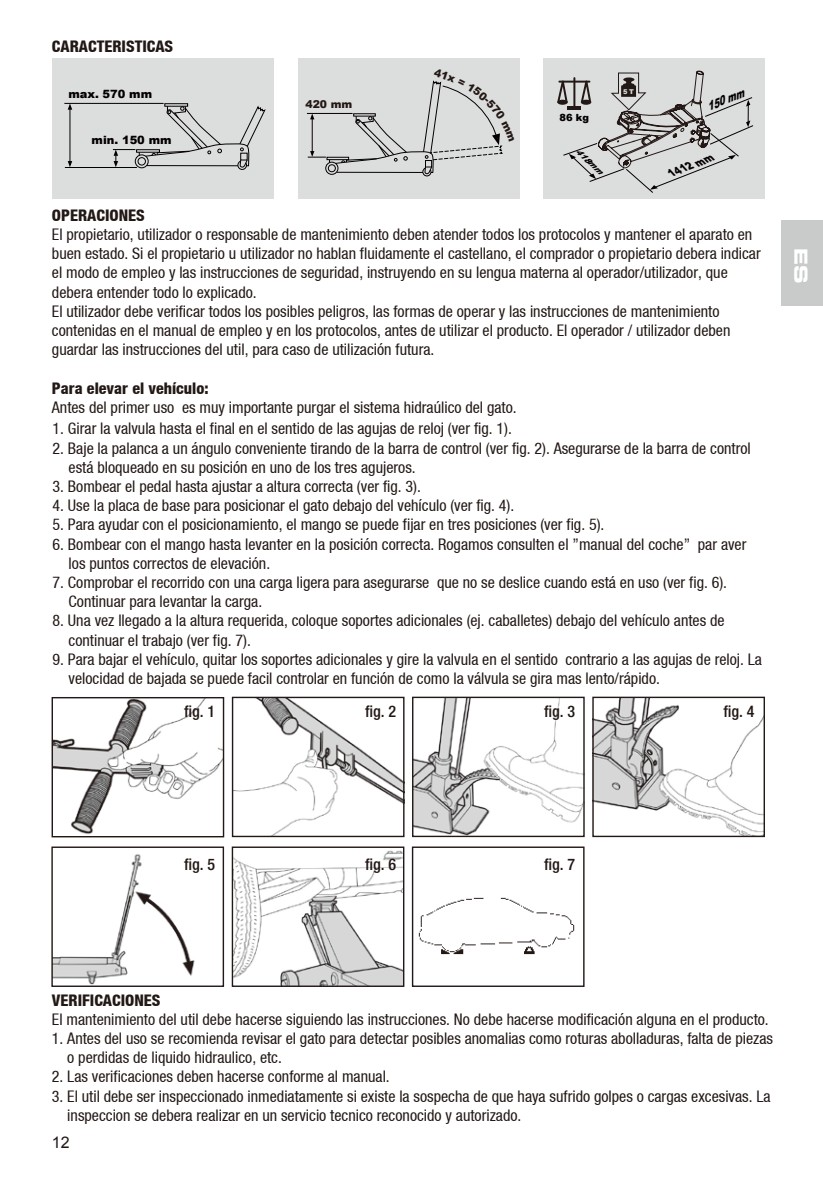
<style>
.page{position:relative;width:823px;height:1191px;background:#fff}
.page>*{position:absolute;margin:0;border:0;box-sizing:border-box;transform-origin:0 0}
.t1{font:18px "Eurostile LT Std Bold Ex 2";color:#fff}
.t2{font:condensed 16px/19.2px "Helvetica Neue LT";color:#221815}
.t3{font:800 condensed 16px "Helvetica Neue LT";color:#221815}
.t4{font:500 condensed 16px "Helvetica Neue LT Std";color:#221815}
.t5{font:16px "Arial";color:#221815}
.t6{font:italic 900 12.2px "Arial";color:#040001;scale:.73 1}
.t7{font:900 11.4px "Arial";color:#040001}
.t8{font:italic 900 11px "Arial";color:#040001;scale:.85 1}
.t9{font:900 10.8px "Arial";color:#231815}
.t10{font:900 9.8px "Arial";color:#040001}
.t11{font:italic 900 7.6px "Arial";color:#040001;scale:1.08 1}
.t12{font:900 6.6px "Arial";color:#dcdddd}
</style>
<div class="page">
<div style="left:780px;top:221px;width:42px;height:85px;background:#c9caca"></div>
<img style="left:54px;top:699px;width:168px;height:135px">
<div style="left:52px;top:697px;width:172px;height:140px;border:1px solid #221815"></div>
<img style="left:414px;top:698px;width:168px;height:137px">
<div style="left:412px;top:696px;width:172px;height:141px;border:1px solid #221815"></div>
<img style="left:594px;top:698px;width:168px;height:137px">
<div style="left:592px;top:696px;width:172px;height:141px;border:1px solid #221815"></div>
<img style="left:418px;top:897px;width:157px;height:58px">
<div style="left:411px;top:846px;width:173px;height:141px;border:1px solid #221815"></div>
<img style="left:233px;top:848px;width:169px;height:137px">
<div style="left:231px;top:846px;width:173px;height:141px;border:1px solid #221815"></div>
<img style="left:234px;top:698px;width:168px;height:137px">
<div style="left:232px;top:696px;width:172px;height:141px;border:1px solid #221815"></div>
<img style="left:53px;top:854px;width:142px;height:131px">
<div style="left:51px;top:846px;width:173px;height:141px;border:1px solid #221815"></div>
<div style="left:52px;top:59px;width:221px;height:140px;background:#dcdddd"></div>
<div style="left:298px;top:59px;width:221px;height:140px;background:#dcdddd"></div>
<div style="left:543px;top:59px;width:221px;height:140px;background:#dcdddd"></div>
<div style="left:164px;top:103px;width:24px;height:4px;border:1px solid #040001"></div>
<hr style="left:64px;top:103px;width:99px;height:1px;background:#040001">
<hr style="left:65px;top:167px;width:72px;height:1px;background:#040001">
<svg style="left:113px;top:105px;width:153px;height:65px"></svg>
<hr style="left:70px;top:108px;width:1px;height:55px;background:#040001">
<svg style="left:68px;top:103px;width:4px;height:7px"></svg>
<svg style="left:68px;top:161px;width:4px;height:6px"></svg>
<svg style="left:557px;top:70px;width:196px;height:123px"></svg>
<div style="left:580px;top:100px;width:11px;height:5px;background:#221815;border-radius:50%"></div>
<svg style="left:307px;top:80px;width:196px;height:97px"></svg>
<p class="t3" style="left:52px;top:36px;width:123px">CARACTERISTICAS</p>
<p class="t7" style="left:68px;top:86px;width:85px">max. 570 mm</p>
<p class="t7" style="left:92px;top:132px;width:81px">min. 150 mm</p>
<p class="t9" style="left:305px;top:96px;width:48px">420 mm</p>
<p class="t10" style="left:559px;top:110px;width:31px">86 kg</p>
<p class="t11" style="left:580px;top:146px;width:32px;rotate:43deg">418mm</p>
<p class="t12" style="left:623px;top:86px;width:12px">5T</p>
<p class="t6" style="left:703px;top:99px;width:55px;rotate:-22deg">150 mm</p>
<p class="t8" style="left:667px;top:166px;width:57px;rotate:-21deg">1412 mm</p>
<p class="t3" style="left:52px;top:205px;width:94px">OPERACIONES</p>
<p class="t2" style="left:52px;top:225px;width:709px">El propietario, utilizador o responsable de mantenimiento deben atender todos los protocolos y mantener el aparato en buen estado. Si el propietario u utilizador no hablan fluidamente el castellano, el comprador o propietario debera indicar el modo de empleo y las instrucciones de seguridad, instruyendo en su lengua materna al operador/utilizador, que debera entender todo lo explicado.<br>El utilizador debe verificar todos los posibles peligros, las formas de operar y las instrucciones de mantenimiento contenidas en el manual de empleo y en los protocolos, antes de utilizar el producto. El operador / utilizador deben guardar las instrucciones del util, para caso de utilización futura.</p>
<p class="t3" style="left:52px;top:378px;width:158px">Para elevar el vehículo:</p>
<p class="t2" style="left:52px;top:397px;width:466px">Antes del primer uso es muy importante purgar el sistema hidraúlico del gato.</p>
<p class="t2" style="left:53px;top:419px;width:460px">1. Girar la valvula hasta el final en el sentido de las agujas de reloj (ver fig. 1).</p>
<p class="t2" style="left:69px;top:438px;width:683px;text-indent:-16px">2. Baje la palanca a un ángulo conveniente tirando de la barra de control (ver fig. 2). Asegurarse de la barra de control está bloqueado en su posición en uno de los tres agujeros.</p>
<p class="t2" style="left:53px;top:476px;width:369px">3. Bombear el pedal hasta ajustar a altura correcta (ver fig. 3).</p>
<p class="t2" style="left:53px;top:496px;width:463px">4. Use la placa de base para posicionar el gato debajo del vehículo (ver fig. 4).</p>
<p class="t2" style="left:53px;top:515px;width:553px">5. Para ayudar con el posicionamiento, el mango se puede fijar en tres posiciones (ver fig. 5).</p>
<p class="t2" style="left:69px;top:534px;width:679px;text-indent:-16px">6. Bombear con el mango hasta levanter en la posición correcta. Rogamos consulten el ”manual del coche” par aver los puntos correctos de elevación.</p>
<p class="t2" style="left:69px;top:572px;width:659px;text-indent:-16px">7. Comprobar el recorrido con una carga ligera para asegurarse que no se deslice cuando está en uso (ver fig. 6).<br>Continuar para levantar la carga.</p>
<p class="t2" style="left:69px;top:611px;width:657px;text-indent:-16px">8. Una vez llegado a la altura requerida, coloque soportes adicionales (ej. caballetes) debajo del vehículo antes de continuar el trabajo (ver fig. 7).</p>
<p class="t2" style="left:69px;top:649px;width:694px;text-indent:-16px">9. Para bajar el vehículo, quitar los soportes adicionales y gire la valvula en el sentido contrario a las agujas de reloj. La velocidad de bajada se puede facil controlar en función de como la válvula se gira mas lento/rápido.</p>
<p class="t4" style="left:184px;top:701px;width:33px">fig. 1</p>
<p class="t4" style="left:544px;top:701px;width:33px">fig. 3</p>
<p class="t4" style="left:723px;top:701px;width:33px">fig. 4</p>
<p class="t4" style="left:365px;top:701px;width:33px">fig. 2</p>
<p class="t1" style="left:813px;top:248px;width:37px;rotate:90deg">ES</p>
<p class="t4" style="left:184px;top:854px;width:33px">fig. 5</p>
<p class="t4" style="left:365px;top:854px;width:33px">fig. 6</p>
<p class="t4" style="left:544px;top:854px;width:33px">fig. 7</p>
<p class="t3" style="left:52px;top:990px;width:110px">VERIFICACIONES</p>
<p class="t2" style="left:52px;top:1009px;width:718px">El mantenimiento del util debe hacerse siguiendo las instrucciones. No debe hacerse modificación alguna en el producto.</p>
<p class="t2" style="left:67px;top:1028px;width:706px;text-indent:-15px">1. Antes del uso se recomienda revisar el gato para detectar posibles anomalias como roturas abolladuras, falta de piezas o perdidas de liquido hidraulico, etc.</p>
<p class="t2" style="left:52px;top:1067px;width:339px">2. Las verificaciones deben hacerse conforme al manual.</p>
<p class="t2" style="left:67px;top:1086px;width:704px;text-indent:-15px">3. El util debe ser inspeccionado inmediatamente si existe la sospecha de que haya sufrido golpes o cargas excesivas. La inspeccion se debera realizar en un servicio tecnico reconocido y autorizado.</p>
<p class="t5" style="left:52px;top:1132px;width:19px">12</p>
</div>
